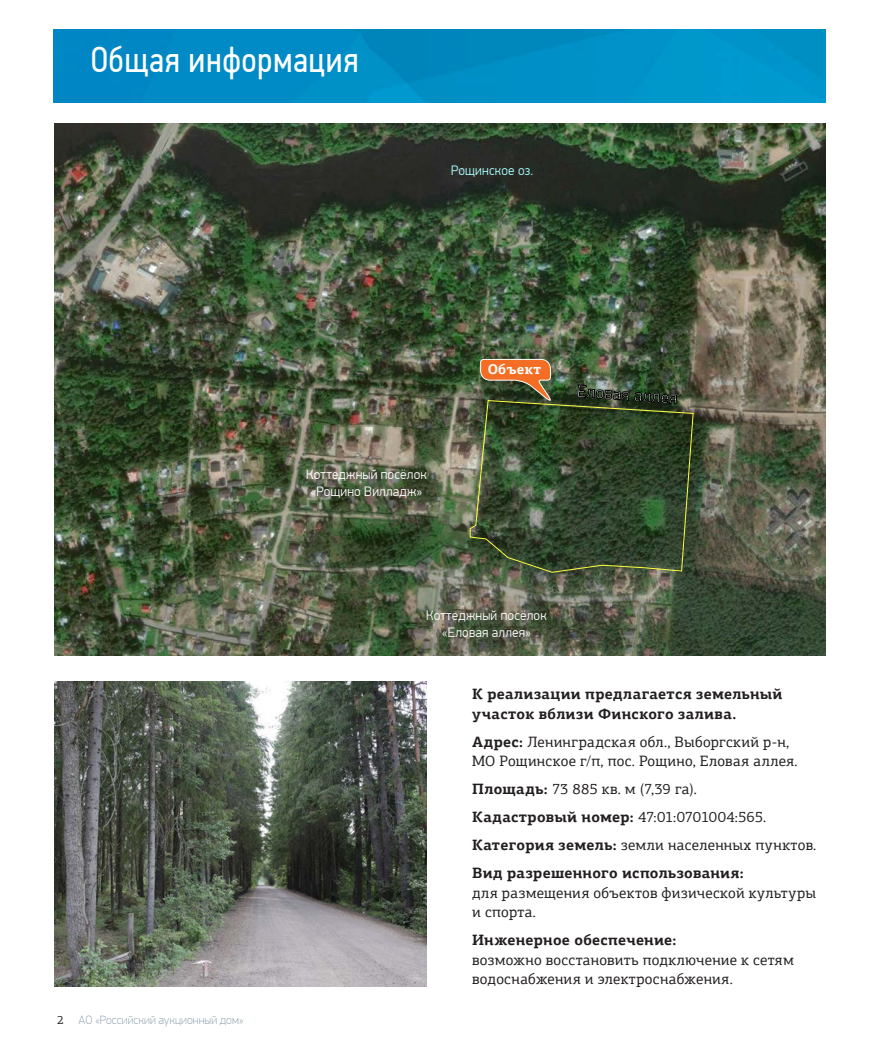
<style>
.page{position:relative;width:893px;height:1063px;background:#fff}
.page>*{position:absolute;margin:0;border:0;box-sizing:border-box;transform-origin:0 0}
.text_basic{font:36px "PF Din Text Cond Pro";letter-spacing:.015em;color:#fff}
.text_basic-2{font:17.4px "PF Din Display Pro";color:#fff}
.Sidebar_Right_Text{font:15px/19.5px "PF Agora Slab Pro";letter-spacing:.015em;color:#231f20}
.Sidebar_Right_Text-2{font:700 15px/19.5px "PF Agora Slab Pro";letter-spacing:.025em;color:#231f20}
.Sidebar_Right_Text-3{font:15px "PF Agora Slab Pro";letter-spacing:-.015em;color:#231f20}
.Sidebar_Right_Text-4{font:700 14.1px "PF Agora Slab Pro";letter-spacing:.025em;color:#fff}
.text_basic-3{font:300 13.8px/16.5px "PF Din Display Pro";letter-spacing:.015em;color:#fff;text-align:center}
.text_basic-4{font:300 13.8px "PF Din Display Pro";letter-spacing:.015em;color:#aff}
.text_basic-5{font:100 12px "PF Din Display Pro";letter-spacing:.005em;color:#8ca1af}
.s1{font-family:"PF Agora Slab Pro";font-weight:400;color:#231f20}
.s2{font-weight:700}
</style>
<div class="page">
<img style="left:54px;top:30px;width:772px;height:72px">
<img style="left:54px;top:123px;width:771px;height:533px">
<svg style="left:469px;top:400px;width:225px;height:173px;background:#384b30"></svg>
<svg style="left:480px;top:359px;width:74px;height:45px;background:#986535"></svg>
<svg style="left:577px;top:385px;width:100px;height:28px;background:#2f3e24"></svg>
<img style="left:54px;top:681px;width:372px;height:305px">
<p class="text_basic" style="left:91px;top:38px;width:269px">Общая информация</p>
<p class="text_basic-4" style="left:451px;top:162px;width:84px">Рощинское оз.</p>
<p class="text_basic-3" style="left:306px;top:467px;width:122px">Коттеджный посёлок «Рощино Вилладж»</p>
<p class="Sidebar_Right_Text-4" style="left:488px;top:360px;width:55px">Объект</p>
<p class="text_basic-2" style="left:578px;top:381px;width:102px;rotate:4deg">Еловая аллея</p>
<p class="text_basic-3" style="left:426px;top:608px;width:122px">Коттеджный посёлок «Еловая аллея»</p>
<p class="text_basic-5" style="left:57px;top:1013px;width:188px"><span class="s1">2</span> АО «Российский аукционный дом»</p>
<p class="Sidebar_Right_Text-2" style="left:472px;top:684px;width:312px">К реализации предлагается земельный участок вблизи Финского залива.</p>
<p class="Sidebar_Right_Text" style="left:472px;top:732px;width:327px"><span class="s2">Адрес:</span> Ленинградская обл., Выборгский р-н,<br>МО Рощинское г/п, пос. Рощино, Еловая аллея.</p>
<p class="Sidebar_Right_Text" style="left:472px;top:779px;width:226px"><span class="s2">Площадь:</span> 73 885 кв. м (7,39 га).</p>
<p class="Sidebar_Right_Text-3" style="left:472px;top:808px;width:296px"><span class="s2">Кадастровый номер:</span> 47:01:0701004:565.</p>
<p class="Sidebar_Right_Text" style="left:472px;top:835px;width:346px"><span class="s2">Категория земель:</span> земли населенных пунктов.</p>
<p class="Sidebar_Right_Text" style="left:472px;top:863px;width:345px"><span class="s2">Вид разрешенного использования:<br></span>для размещения объектов физической культуры и спорта.</p>
<p class="Sidebar_Right_Text" style="left:472px;top:930px;width:323px"><span class="s2">Инженерное обеспечение:<br></span>возможно восстановить подключение к сетям водоснабжения и электроснабжения.</p>
</div>
